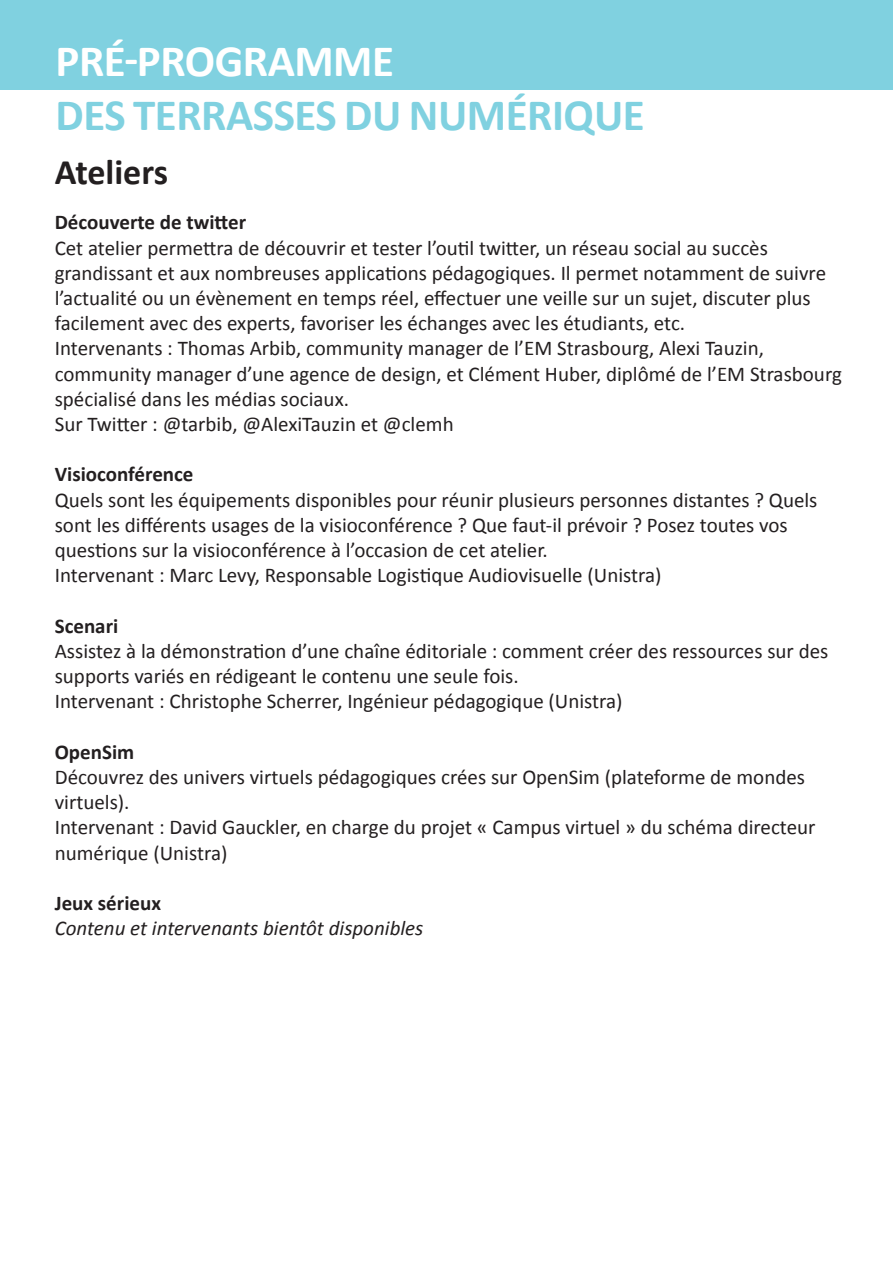
<style>
.page{position:relative;width:893px;height:1263px;background:#fff}
.page>*{position:absolute;margin:0;border:0;box-sizing:border-box;transform-origin:0 0}
.t1{font:700 45px "Calibri";letter-spacing:-.01em;color:#80d1e0}
.t2{font:700 45px "Calibri";letter-spacing:-.01em;color:#fff}
.t3{font:700 36px "Calibri";color:#231f20}
.t4{font:21px/25.2px "Calibri";color:#231f20}
.t5{font:700 21px "Calibri";color:#231f20}
.t6{font:italic 21px "Calibri";color:#231f20}
</style>
<div class="page">
<div style="left:0;top:0;width:893px;height:89px;background:#80d1e0"></div>
<h1 class="t2" style="left:56px;top:33px;width:340px">Pré-programme</h1>
<h1 class="t1" style="left:56px;top:87px;width:591px">Des terrasses du numérique</h1>
<h2 class="t3" style="left:55px;top:149px;width:115px">Ateliers</h2>
<p class="t5" style="left:55px;top:209px;width:193px">Découverte de twitter</p>
<p class="t4" style="left:55px;top:235px;width:789px">Cet atelier permettra de découvrir et tester l’outil twitter, un réseau social au succès grandissant et aux nombreuses applications pédagogiques. Il permet notamment de suivre l’actualité ou un évènement en temps réel, effectuer une veille sur un sujet, discuter plus facilement avec des experts, favoriser les échanges avec les étudiants, etc.<br>Intervenants : Thomas Arbib, community manager de l’EM Strasbourg, Alexi Tauzin, community manager d’une agence de design, et Clément Huber, diplômé de l’EM Strasbourg spécialisé dans les médias sociaux.<br>Sur Twitter : @tarbib, @AlexiTauzin et @clemh</p>
<p class="t5" style="left:55px;top:461px;width:140px">Visioconférence</p>
<p class="t4" style="left:55px;top:487px;width:764px">Quels sont les équipements disponibles pour réunir plusieurs personnes distantes ? Quels sont les différents usages de la visioconférence ? Que faut-il prévoir ? Posez toutes vos questions sur la visioconférence à l’occasion de cet atelier.<br>Intervenant : Marc Levy, Responsable Logistique Audiovisuelle (Unistra)</p>
<p class="t5" style="left:55px;top:612px;width:65px">Scenari</p>
<p class="t4" style="left:55px;top:638px;width:775px">Assistez à la démonstration d’une chaîne éditoriale : comment créer des ressources sur des supports variés en rédigeant le contenu une seule fois.<br>Intervenant : Christophe Scherrer, Ingénieur pédagogique (Unistra)</p>
<p class="t5" style="left:55px;top:738px;width:81px">OpenSim</p>
<p class="t4" style="left:55px;top:764px;width:762px">Découvrez des univers virtuels pédagogiques crées sur OpenSim (plateforme de mondes virtuels).<br>Intervenant : David Gauckler, en charge du projet « Campus virtuel » du schéma directeur numérique (Unistra)</p>
<p class="t5" style="left:55px;top:889px;width:108px">Jeux sérieux</p>
<p class="t6" style="left:55px;top:914px;width:370px">Contenu et intervenants bientôt disponibles</p>
</div>
